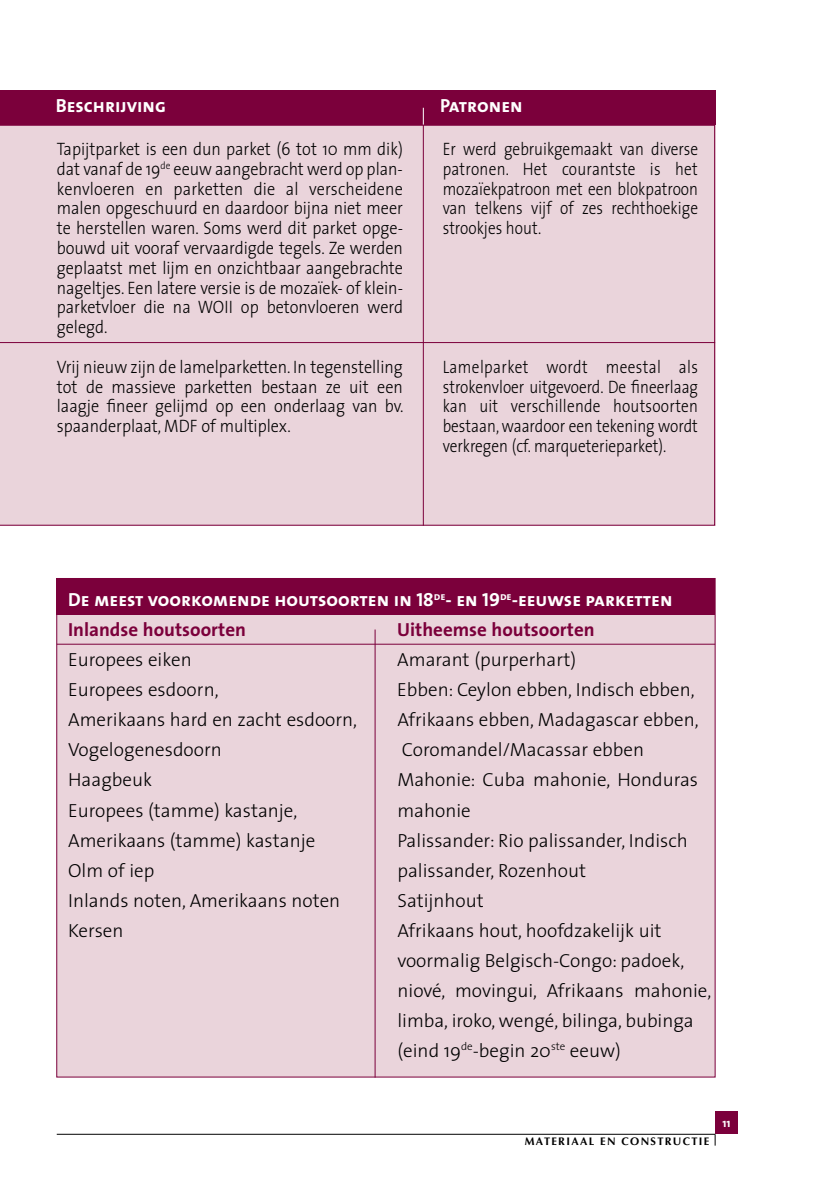
<style>
.page{position:relative;width:840px;height:1191px;background:#fff}
.page>*{position:absolute;margin:0;border:0;box-sizing:border-box;transform-origin:0 0}
.t1{font:300 19px/30px "The Sans";color:#000}
.t2{font:19px "The Sans Bold Caps";color:#fff}
.t3{font:700 19px "The Sans";color:#7b003b}
.t4{font:300 18px/19.8px "The Sans";color:#000;text-align:justify;scale:.9 1}
.t5{font:300 18px/19.8px "The Sans";color:#000;text-align:justify;scale:.85 1}
.t6{font:700 12px "The Sans";color:#fff}
.t7{font:700 11px "Optima";letter-spacing:.12em;color:#000}
</style>
<div class="page">
<div style="left:0;top:91px;width:714px;height:34px;background:#7b003b"></div>
<div style="left:56px;top:578px;width:659px;height:499px;background:#ead4db"></div>
<div style="left:57px;top:578px;width:657px;height:37px;background:#7b003b"></div>
<hr style="left:57px;top:643px;width:657px;height:1px;background:#7b003b">
<hr style="left:374px;top:629px;width:1px;height:448px;background:#7b003b">
<svg style="left:422px;top:108px;width:1px;height:17px"></svg>
<div style="left:0;top:125px;width:714px;height:401px;background:#ead4db"></div>
<hr style="left:0;top:342px;width:714px;height:1px;background:#7b003b">
<hr style="left:57px;top:1134px;width:657px;height:1px;background:#000">
<div style="left:714px;top:1111px;width:23px;height:23px;background:#7b003b"></div>
<p class="t2" style="left:56px;top:89px;width:112px">Beschrijving</p>
<p class="t2" style="left:440px;top:89px;width:84px">Patronen</p>
<p class="t4" style="left:57px;top:138px;width:386px">Tapijtparket is een dun parket (6 tot 10 mm dik) dat vanaf de 19<sup>de</sup> eeuw aangebracht werd op plan&shy;kenvloeren en parketten die al verscheidene malen opgeschuurd en daardoor bijna niet meer te herstellen waren. Soms werd dit parket opge&shy;bouwd uit vooraf vervaardigde tegels. Ze werden geplaatst met lijm en onzichtbaar aangebrachte nageltjes. Een latere versie is de mozaïek- of klein&shy;parketvloer die na WOII op betonvloeren werd gelegd.</p>
<p class="t4" style="left:57px;top:356px;width:387px">Vrij nieuw zijn de lamelparketten. In tegenstelling tot de massieve parketten bestaan ze uit een laagje fineer gelijmd op een onderlaag van bv. spaanderplaat, MDF of multiplex.</p>
<p class="t5" style="left:442px;top:138px;width:302px">Er werd gebruikgemaakt van diverse patronen. Het courantste is het mozaïekpatroon met een blokpatroon van telkens vijf of zes rechthoekige strookjes hout.</p>
<p class="t5" style="left:442px;top:356px;width:302px">Lamelparket wordt meestal als strokenvloer uitgevoerd. De fineerlaag kan uit verschillende houtsoorten bestaan, waardoor een tekening wordt verkregen (cf. marqueterieparket).</p>
<p class="t2" style="left:68px;top:584px;width:605px">De meest voorkomende houtsoorten in 18<sup>de</sup>- en 19<sup>de</sup>-eeuwse parketten</p>
<p class="t3" style="left:68px;top:614px;width:179px">Inlandse houtsoorten</p>
<p class="t3" style="left:397px;top:614px;width:199px">Uitheemse houtsoorten</p>
<p class="t1" style="left:68px;top:644px;width:125px">Europees eiken</p>
<p class="t1" style="left:397px;top:644px;width:180px">Amarant (purperhart)</p>
<p class="t1" style="left:68px;top:674px;width:152px">Europees esdoorn,</p>
<p class="t1" style="left:397px;top:674px;width:299px">Ebben: Ceylon ebben, Indisch ebben,</p>
<p class="t1" style="left:68px;top:704px;width:290px">Amerikaans hard en zacht esdoorn,</p>
<p class="t1" style="left:397px;top:704px;width:303px">Afrikaans ebben, Madagascar ebben,</p>
<p class="t1" style="left:68px;top:734px;width:155px">Vogelogenesdoorn</p>
<p class="t1" style="left:401px;top:734px;width:243px">Coromandel/Macassar ebben</p>
<p class="t1" style="left:68px;top:764px;width:85px">Haagbeuk</p>
<p class="t1" style="left:397px;top:764px;width:302px">Mahonie: Cuba mahonie, Honduras</p>
<p class="t1" style="left:68px;top:794px;width:231px">Europees (tamme) kastanje,</p>
<p class="t1" style="left:397px;top:794px;width:75px">mahonie</p>
<p class="t1" style="left:68px;top:824px;width:248px">Amerikaans (tamme) kastanje</p>
<p class="t1" style="left:397px;top:824px;width:292px">Palissander: Rio palissander, Indisch</p>
<p class="t1" style="left:68px;top:854px;width:88px">Olm of iep</p>
<p class="t1" style="left:397px;top:854px;width:190px">palissander, Rozenhout</p>
<p class="t1" style="left:68px;top:884px;width:273px">Inlands noten, Amerikaans noten</p>
<p class="t1" style="left:397px;top:884px;width:88px">Satijnhout</p>
<p class="t1" style="left:68px;top:914px;width:57px">Kersen</p>
<p class="t1" style="left:397px;top:914px;width:315px">Afrikaans hout, hoofdzakelijk uit voormalig Belgisch-Congo: padoek, niové, movingui, Afrikaans mahonie, limba, iroko, wengé, bilinga, bubinga (eind 19<sup>de</sup>-begin 20<sup>ste</sup> eeuw)</p>
<p class="t7" style="left:524px;top:1135px;width:20px">MATER</p>
<p class="t7" style="left:566px;top:1135px;width:14px">IAAL</p>
<p class="t7" style="left:600px;top:1135px;width:8px">EN</p>
<p class="t7" style="left:621px;top:1135px;width:45px">CON STRU</p>
<p class="t7" style="left:682px;top:1135px;width:27px">CTIE</p>
<p class="t6" style="left:722px;top:1112px;width:10px">11</p>
</div>
